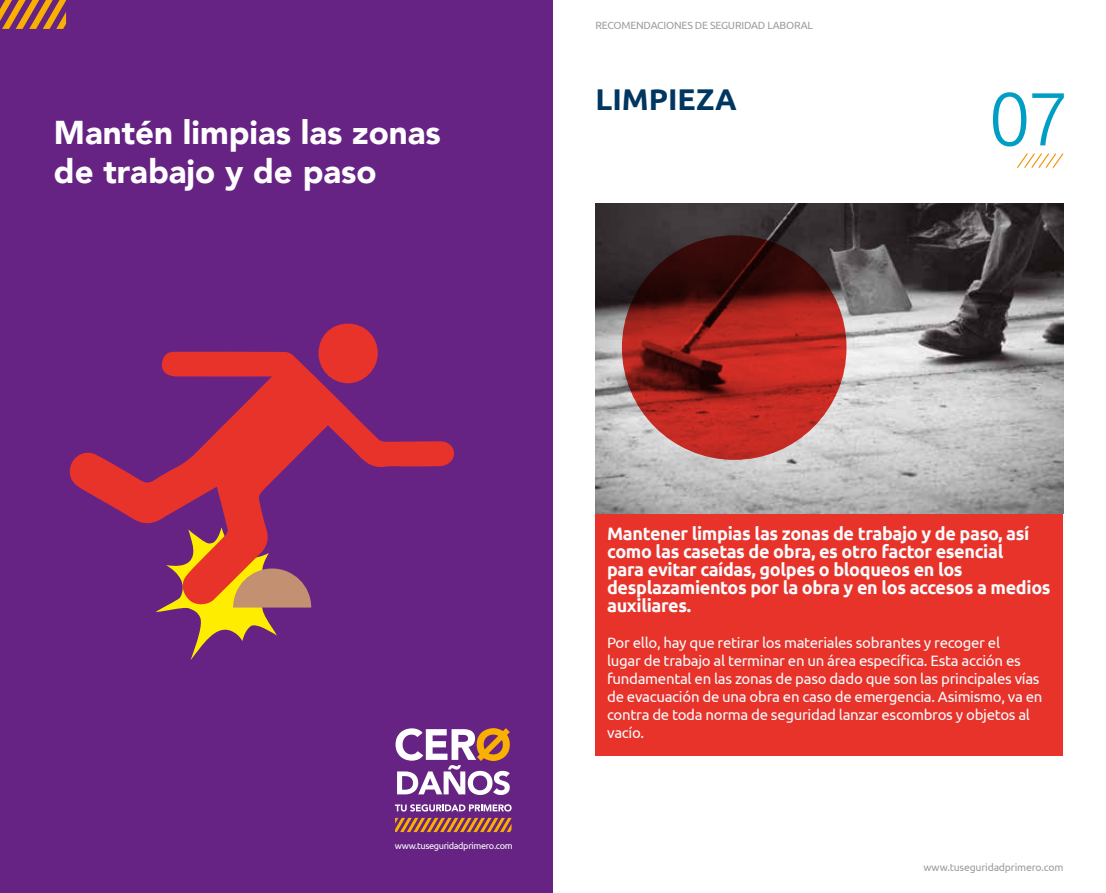
<style>
.page{position:relative;width:1106px;height:893px;background:#fff}
.page>*{position:absolute;margin:0;border:0;box-sizing:border-box;transform-origin:0 0}
.t1{font:300 75px "Ubuntu";color:#009dc5}
.t2{font:900 33px/39.6px "Avenir";color:#fff}
.t3{font:700 30px "Ubuntu";color:#00365f}
.t4{font:700 18px/18px "Ubuntu";letter-spacing:-.02em;color:#f7fbfd}
.t5{font:15px/18px "Ubuntu";letter-spacing:-.02em;color:#f7fbfd}
.t6{font:10.5px "Ubuntu";letter-spacing:-.02em;color:#9d9d9c}
.t7{font:9.15px "Ubuntu";letter-spacing:-.04em;color:#fff}
</style>
<div class="page">
<div style="left:595px;top:513px;width:468px;height:242px;background:#e7332a"></div>
<div style="left:0;top:0;width:553px;height:893px;background:#662383"></div>
<img style="left:595px;top:203px;width:468px;height:310px">
<svg style="left:395px;top:728px;width:115px;height:67px"></svg>
<svg style="left:395px;top:804px;width:116px;height:7px"></svg>
<svg style="left:395px;top:818px;width:116px;height:14px"></svg>
<svg style="left:1017px;top:153px;width:46px;height:15px"></svg>
<svg style="left:622px;top:235px;width:224px;height:225px;background:#8e1f19"></svg>
<svg style="left:69px;top:323px;width:385px;height:283px"></svg>
<svg style="left:156px;top:516px;width:155px;height:144px"></svg>
<svg style="left:0;top:0;width:66px;height:29px"></svg>
<h2 class="t2" style="left:54px;top:111px;width:388px">Mantén limpias las zonas de trabajo y de paso</h2>
<p class="t6" style="left:595px;top:19px;width:219px">RECOMENDACIONES DE SEGURIDAD LABORAL</p>
<h3 class="t3" style="left:595px;top:82px;width:143px">LIMPIEZA</h3>
<h1 class="t1" style="left:988px;top:74px;width:82px">07</h1>
<p class="t7" style="left:395px;top:840px;width:119px">www.tuseguridadprimero.com</p>
<p class="t4" style="left:607px;top:524px;width:445px">Mantener limpias las zonas de trabajo y de paso, así como las casetas de obra, es otro factor esencial<br>para evitar caídas, golpes o bloqueos en los desplazamientos por la obra y en los accesos a medios auxiliares.</p>
<p class="t5" style="left:607px;top:633px;width:437px">Por ello, hay que retirar los materiales sobrantes y recoger el<br>lugar de trabajo al terminar en un área específica. Esta acción es fundamental en las zonas de paso dado que son las principales vías de evacuación de una obra en caso de emergencia. Asimismo, va en contra de toda norma de seguridad lanzar escombros y objetos al vacío.</p>
<p class="t6" style="left:923px;top:861px;width:141px">www.tuseguridadprimero.com</p>
</div>
